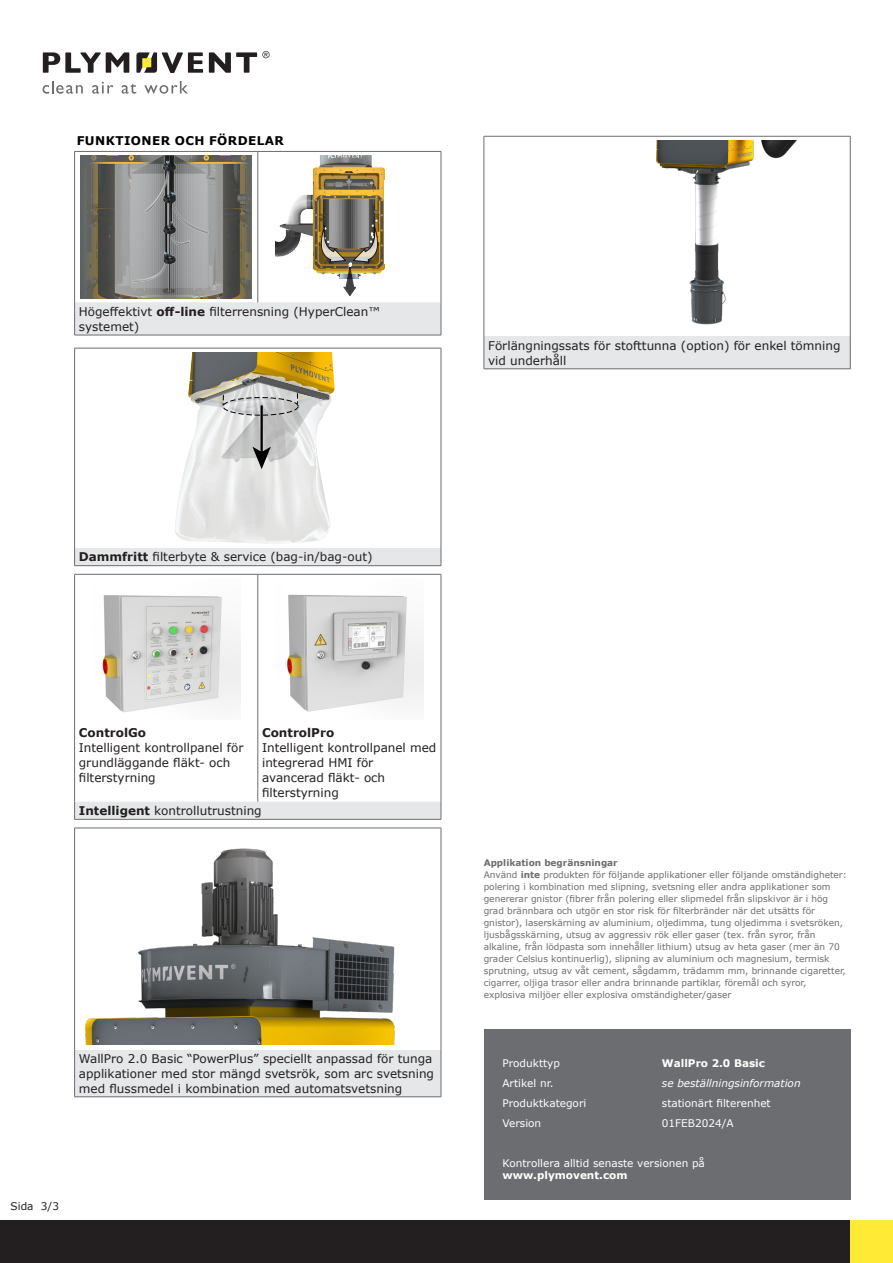
<style>
.page{position:relative;width:893px;height:1263px;background:#fff}
.page>*{position:absolute;margin:0;border:0;box-sizing:border-box;transform-origin:0 0}
.Text_8_pt_black{font:12px/15px "Verdana";color:#231f20}
.Header_8_pt_bold{font:700 12px "Verdana";letter-spacing:.035em;color:#000}
.Text_10_pt_black{font:700 12px "Verdana";color:#231f20}
.Text_8_pt_black-2{font:700 12px "Verdana";color:#231f20}
.Text_7_pt_white{font:10.5px "Verdana";color:#fff}
.Text_7_pt_white-2{font:700 10.5px "Verdana";color:#fff}
.Text_7_pt_white-3{font:italic 10.5px "Verdana";color:#fff}
.Text_7_pt_black{font:10.5px "Verdana";color:#231f20}
.Grey_6_pt{font:9px/12px "Verdana";color:#6c6d70}
.Text_7_pt_black-2{font:700 9px "Verdana";color:#6c6d70}
.s1{font-weight:700}
</style>
<div class="page">
<div style="left:0;top:1220px;width:850px;height:43px;background:#231f20"></div>
<div style="left:850px;top:1220px;width:43px;height:43px;background:#ffea36"></div>
<svg style="left:43px;top:52px;width:86px;height:21px"></svg>
<svg style="left:209px;top:51px;width:60px;height:22px"></svg>
<svg style="left:136px;top:52px;width:67px;height:21px"></svg>
<svg style="left:43px;top:81px;width:40px;height:13px"></svg>
<svg style="left:92px;top:82px;width:21px;height:12px"></svg>
<svg style="left:122px;top:84px;width:14px;height:10px"></svg>
<svg style="left:144px;top:81px;width:44px;height:13px"></svg>
<svg style="left:75px;top:302px;width:366px;height:794px"></svg>
<div style="left:75px;top:348px;width:366px;height:200px;background:#fff"></div>
<div style="left:75px;top:828px;width:366px;height:221px;background:#fff"></div>
<hr style="left:74px;top:151px;width:184px;height:1px;background:#6c6d70">
<hr style="left:74px;top:152px;width:1px;height:150px;background:#6c6d70">
<hr style="left:258px;top:151px;width:183px;height:1px;background:#6c6d70">
<hr style="left:258px;top:152px;width:1px;height:150px;background:#6c6d70">
<hr style="left:441px;top:152px;width:1px;height:150px;background:#6c6d70">
<hr style="left:74px;top:302px;width:1px;height:33px;background:#6c6d70">
<hr style="left:441px;top:302px;width:1px;height:33px;background:#6c6d70">
<hr style="left:74px;top:335px;width:184px;height:1px;background:#6c6d70">
<hr style="left:258px;top:335px;width:183px;height:1px;background:#6c6d70">
<hr style="left:74px;top:348px;width:184px;height:1px;background:#6c6d70">
<hr style="left:74px;top:348px;width:1px;height:200px;background:#6c6d70">
<hr style="left:258px;top:348px;width:183px;height:1px;background:#6c6d70">
<hr style="left:441px;top:348px;width:1px;height:200px;background:#6c6d70">
<svg style="left:74px;top:548px;width:1px;height:17px"></svg>
<svg style="left:441px;top:548px;width:1px;height:17px"></svg>
<hr style="left:74px;top:574px;width:184px;height:1px;background:#6c6d70">
<hr style="left:74px;top:574px;width:1px;height:150px;background:#6c6d70">
<hr style="left:258px;top:574px;width:183px;height:1px;background:#6c6d70">
<hr style="left:258px;top:574px;width:1px;height:150px;background:#6c6d70">
<hr style="left:441px;top:574px;width:1px;height:150px;background:#6c6d70">
<hr style="left:74px;top:724px;width:1px;height:78px;background:#6c6d70">
<hr style="left:258px;top:724px;width:1px;height:78px;background:#6c6d70">
<hr style="left:441px;top:724px;width:1px;height:78px;background:#6c6d70">
<svg style="left:74px;top:802px;width:1px;height:17px"></svg>
<svg style="left:441px;top:802px;width:1px;height:17px"></svg>
<hr style="left:74px;top:828px;width:184px;height:1px;background:#6c6d70">
<hr style="left:74px;top:828px;width:1px;height:221px;background:#6c6d70">
<hr style="left:258px;top:828px;width:183px;height:1px;background:#6c6d70">
<hr style="left:441px;top:828px;width:1px;height:221px;background:#6c6d70">
<hr style="left:74px;top:1049px;width:1px;height:47px;background:#6c6d70">
<hr style="left:441px;top:1049px;width:1px;height:47px;background:#6c6d70">
<hr style="left:74px;top:1096px;width:184px;height:1px;background:#6c6d70">
<hr style="left:258px;top:1096px;width:183px;height:1px;background:#6c6d70">
<hr style="left:74px;top:565px;width:184px;height:1px;background:#6c6d70">
<hr style="left:258px;top:565px;width:183px;height:1px;background:#6c6d70">
<hr style="left:74px;top:819px;width:184px;height:1px;background:#6c6d70">
<hr style="left:258px;top:819px;width:183px;height:1px;background:#6c6d70">
<img style="left:81px;top:156px;width:171px;height:142px">
<img style="left:105px;top:156px;width:120px;height:142px">
<img style="left:275px;top:156px;width:110px;height:118px">
<svg style="left:321px;top:220px;width:57px;height:76px"></svg>
<svg style="left:175px;top:454px;width:156px;height:90px"></svg>
<img style="left:188px;top:352px;width:147px;height:102px">
<img style="left:92px;top:578px;width:148px;height:142px">
<img style="left:275px;top:578px;width:148px;height:142px">
<img style="left:85px;top:848px;width:310px;height:197px">
<div style="left:484px;top:336px;width:366px;height:33px;background:#e6e7e9"></div>
<hr style="left:484px;top:136px;width:183px;height:1px;background:#6c6d70">
<hr style="left:484px;top:136px;width:1px;height:200px;background:#6c6d70">
<hr style="left:667px;top:136px;width:183px;height:1px;background:#6c6d70">
<hr style="left:850px;top:136px;width:1px;height:200px;background:#6c6d70">
<hr style="left:484px;top:336px;width:1px;height:33px;background:#6c6d70">
<hr style="left:850px;top:336px;width:1px;height:33px;background:#6c6d70">
<hr style="left:484px;top:369px;width:183px;height:1px;background:#6c6d70">
<hr style="left:667px;top:369px;width:183px;height:1px;background:#6c6d70">
<img style="left:656px;top:141px;width:141px;height:184px">
<div style="left:484px;top:1029px;width:366px;height:170px;background:#6c6d70"></div>
<p class="Header_8_pt_bold" style="left:77px;top:132px;width:209px">FUNKTIONER OCH FÖRDELAR</p>
<p class="Text_8_pt_black" style="left:79px;top:304px;width:303px">Högeffektivt <span class="s1">off-line</span> filterrensning (HyperClean™ systemet)</p>
<p class="Text_8_pt_black" style="left:488px;top:338px;width:354px">Förlängningssats för stofttunna (option) för enkel tömning vid underhåll</p>
<p class="Text_8_pt_black" style="left:79px;top:549px;width:295px"><span class="s1">Dammfritt</span> filterbyte &amp; service (bag-in/bag-out)</p>
<p class="Text_8_pt_black-2" style="left:79px;top:724px;width:69px">ControlGo</p>
<p class="Text_8_pt_black" style="left:79px;top:740px;width:166px">Intelligent kontrollpanel för grundläggande fläkt- och filterstyrning</p>
<p class="Text_10_pt_black" style="left:262px;top:724px;width:74px">ControlPro</p>
<p class="Text_8_pt_black" style="left:262px;top:740px;width:176px">Intelligent kontrollpanel med integrerad HMI för avancerad fläkt- och filterstyrning</p>
<p class="Text_8_pt_black" style="left:79px;top:803px;width:184px"><span class="s1">Intelligent</span> kontrollutrustning</p>
<p class="Text_8_pt_black" style="left:79px;top:1050px;width:357px">WallPro 2.0 Basic “PowerPlus” speciellt anpassad för tunga applikationer med stor mängd svetsrök, som arc svetsning med flussmedel i kombination med automatsvetsning</p>
<p class="Text_7_pt_black" style="left:11px;top:1199px;width:50px">Sida 3/3</p>
<p class="Text_7_pt_black-2" style="left:484px;top:856px;width:136px">Applikation begränsningar</p>
<p class="Grey_6_pt" style="left:484px;top:869px;width:365px">Använd <span class="s1">inte</span> produkten för följande applikationer eller följande omständigheter: polering i kombination med slipning, svetsning eller andra applikationer som genererar gnistor (fibrer från polering eller slipmedel från slipskivor är i hög grad brännbara och utgör en stor risk för filterbränder när det utsätts för gnistor), laserskärning av aluminium, oljedimma, tung oljedimma i svetsröken, ljusbågsskärning, utsug av aggressiv rök eller gaser (tex. från syror, från alkaline, från lödpasta som innehåller lithium) utsug av heta gaser (mer än 70 grader Celsius kontinuerlig), slipning av aluminium och magnesium, termisk sprutning, utsug av våt cement, sågdamm, trädamm mm, brinnande cigaretter, cigarrer, oljiga trasor eller andra brinnande partiklar, föremål och syror, explosiva miljöer eller explosiva omständigheter/gaser</p>
<p class="Text_7_pt_white" style="left:502px;top:1055px;width:59px">Produkttyp</p>
<p class="Text_7_pt_white-2" style="left:662px;top:1055px;width:105px">WallPro 2.0 Basic</p>
<p class="Text_7_pt_white" style="left:502px;top:1075px;width:53px">Artikel nr.</p>
<p class="Text_7_pt_white-3" style="left:662px;top:1075px;width:140px">se beställningsinformation</p>
<p class="Text_7_pt_white" style="left:502px;top:1096px;width:85px">Produktkategori</p>
<p class="Text_7_pt_white" style="left:662px;top:1096px;width:110px">stationärt filterenhet</p>
<p class="Text_7_pt_white" style="left:502px;top:1116px;width:40px">Version</p>
<p class="Text_7_pt_white" style="left:662px;top:1116px;width:73px">01FEB2024/A</p>
<p class="Text_7_pt_white" style="left:502px;top:1156px;width:204px">Kontrollera alltid senaste versionen på</p>
<p class="Text_7_pt_white-2" style="left:502px;top:1168px;width:127px">www.plymovent.com</p>
</div>
